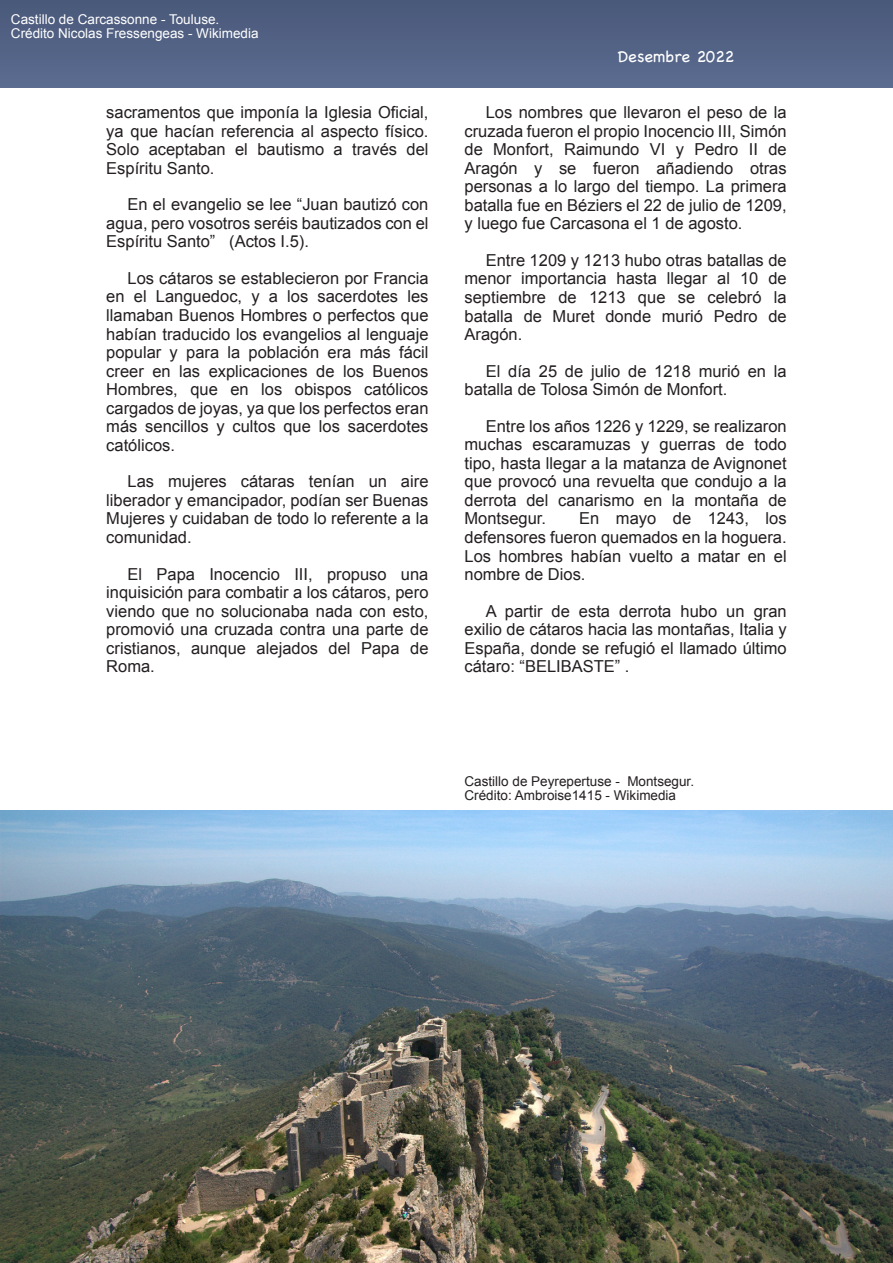
<style>
.page{position:relative;width:893px;height:1263px;background:#fff}
.page>*{position:absolute;margin:0;border:0;box-sizing:border-box;transform-origin:0 0}
.t1{font:16.5px/18.6px "Arial";color:#231f20;text-align:justify}
.t2{font:16.5px "Chalkboard";color:#fff}
.t3{font:13.5px/14px "Arial";color:#fff}
.t4{font:13.5px/14px "Arial";color:#231f20}
</style>
<div class="page">
<div style="left:0;top:0;width:893px;height:88px;background:#526285"></div>
<img style="left:0;top:810px;width:893px;height:453px">
<p class="t3" style="left:11px;top:14px;width:249px">Castillo de Carcassonne - Touluse.<br>Crédito Nicolas Fressengeas - Wikimedia</p>
<p class="t1" style="left:106px;top:105px;width:324px">sacramentos que imponía la Iglesia Oficial, ya que hacían referencia al aspecto físico.<br>Solo aceptaban el bautismo a través del Espíritu Santo.</p>
<p class="t1" style="left:106px;top:197px;width:324px;text-indent:21px">En el evangelio se lee “Juan bautizó con agua, pero vosotros seréis bautizados con el Espíritu Santo” (Actos I.5).</p>
<p class="t1" style="left:106px;top:270px;width:324px;text-indent:21px">Los cátaros se establecieron por Francia en el Languedoc, y a los sacerdotes les llamaban Buenos Hombres o perfectos que habían traducido los evangelios al lenguaje popular y para la población era más fácil creer en las explicaciones de los Buenos Hombres, que en los obispos católicos cargados de joyas, ya que los perfectos eran más sencillos y cultos que los sacerdotes católicos.</p>
<p class="t1" style="left:106px;top:474px;width:324px;text-indent:21px">Las mujeres cátaras tenían un aire liberador y emancipador, podían ser Buenas Mujeres y cuidaban de todo lo referente a la comunidad.</p>
<p class="t1" style="left:106px;top:566px;width:324px;text-indent:21px">El Papa Inocencio III, propuso una inquisición para combatir a los cátaros, pero viendo que no solucionaba nada con esto, promovió una cruzada contra una parte de cristianos, aunque alejados del Papa de Roma.</p>
<p class="t2" style="left:618px;top:46px;width:117px">Desembre 2022</p>
<p class="t1" style="left:464px;top:105px;width:324px;text-indent:21px">Los nombres que llevaron el peso de la cruzada fueron el propio Inocencio III, Simón de Monfort, Raimundo VI y Pedro II de Aragón y se fueron añadiendo otras personas a lo largo del tiempo. La primera batalla fue en Béziers el 22 de julio de 1209, y luego fue Carcasona el 1 de agosto.</p>
<p class="t1" style="left:464px;top:252px;width:324px;text-indent:21px">Entre 1209 y 1213 hubo otras batallas de menor importancia hasta llegar al 10 de septiembre de 1213 que se celebró la batalla de Muret donde murió Pedro de Aragón.</p>
<p class="t1" style="left:464px;top:363px;width:324px;text-indent:21px">El día 25 de julio de 1218 murió en la batalla de Tolosa Simón de Monfort.</p>
<p class="t1" style="left:464px;top:418px;width:324px;text-indent:21px">Entre los años 1226 y 1229, se realizaron muchas escaramuzas y guerras de todo tipo, hasta llegar a la matanza de Avignonet que provocó una revuelta que condujo a la derrota del canarismo en la montaña de Montsegur.</p>
<p class="t1" style="left:464px;top:511px;width:324px;text-indent:115px">En mayo de 1243, los defensores fueron quemados en la hoguera.<br>Los hombres habían vuelto a matar en el nombre de Dios.</p>
<p class="t1" style="left:464px;top:603px;width:324px;text-indent:21px">A partir de esta derrota hubo un gran exilio de cátaros hacia las montañas, Italia y España, donde se refugió el llamado último cátaro: “BELIBASTE” .</p>
<p class="t4" style="left:464px;top:775px;width:231px">Castillo de Peyrepertuse - Montsegur.<br>Crédito: Ambroise1415 - Wikimedia</p>
</div>
